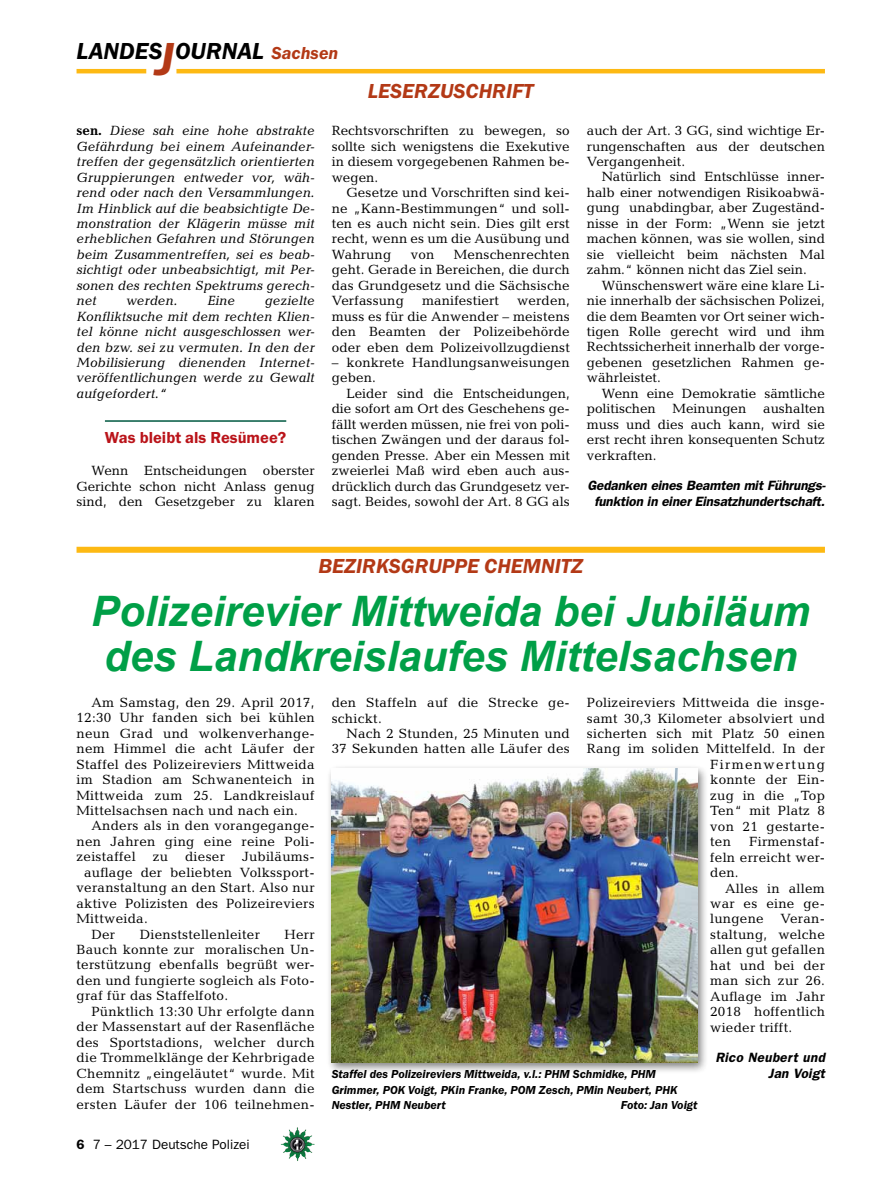
<style>
.page{position:relative;width:893px;height:1191px;background:#fff}
.page>*{position:absolute;margin:0;border:0;box-sizing:border-box;transform-origin:0 0}
.t1{font:italic 700 42px/45px "Arial";color:#009f47;text-align:center}
.t2{font:italic 600 24px "Franklin Gothic Itc T";color:#000}
.t3{font:italic 600 21px "Franklin Gothic Itc T";color:#b33916}
.t4{font:600 16.5px "Franklin Gothic Itc T";color:#ba141a}
.t5{font:13.5px/15.5px "Candida";letter-spacing:.02em;color:#000;text-align:justify}
.t6{font:italic 13.5px/15.5px "Candida";color:#000;text-align:justify}
.t7{font:italic 600 13.5px/15.5px "Franklin Gothic";letter-spacing:-.01em;color:#000;text-align:center}
.t8{font:13.5px "Franklin Gothic";color:#000}
.t9{font:italic 600 13.5px/15.5px "Franklin Gothic";letter-spacing:.02em;color:#000;text-align:right}
.t10{font:13.5px "Candida";letter-spacing:.1em;color:#000}
.t11{font:italic 600 12px/15.5px "Franklin Gothic Itc T";color:#000}
.s1{font-size:48px;color:#b33916}
.s2{font-size:18px;color:#b33916}
.s3{font-weight:700;font-style:normal}
.s4{font-weight:600}
</style>
<div class="page">
<hr style="left:77px;top:69px;width:69px;height:4px;background:#fdb913">
<hr style="left:176px;top:69px;width:649px;height:4px;background:#fdb913">
<img style="left:281px;top:1128px;width:16px;height:24px">
<div style="left:77px;top:547px;width:748px;height:6px;background:#fdb913"></div>
<hr style="left:105px;top:420px;width:181px;height:2px;background:#005941">
<div style="left:326px;top:763px;width:383px;height:310px;background:#000;opacity:.5"></div>
<img style="left:332px;top:769px;width:365px;height:293px">
<h2 class="t2" style="left:77px;top:37px;width:263px">LANDES<span class="s1">J</span>OURNAL <span class="s2">Sachsen</span></h2>
<h3 class="t3" style="left:368px;top:78px;width:24px">Leser</h3>
<h3 class="t3" style="left:428px;top:78px;width:26px">zuschr</h3>
<h3 class="t3" style="left:506px;top:78px;width:29px">ift</h3>
<p class="t6" style="left:77px;top:123px;width:240px"><span class="s3">sen.</span> Diese sah eine hohe abstrakte Gefährdung bei einem Aufeinander&shy;treffen der gegensätzlich orientierten Gruppierungen entweder vor, wäh&shy;rend oder nach den Versammlungen.<br>Im Hinblick auf die beabsichtigte De&shy;monstration der Klägerin müsse mit erheblichen Gefahren und Störungen beim Zusammentreffen, sei es beab&shy;sichtigt oder unbeabsichtigt, mit Per&shy;sonen des rechten Spektrums gerech&shy;net</p>
<p class="t6" style="left:77px;top:293px;width:240px;text-indent:188px">gezielte Konfliktsuche mit dem rechten Klien&shy;tel könne nicht ausgeschlossen wer&shy;den bzw. sei zu vermuten. In den der Mobilisierung dienenden Internet&shy;veröffentlichungen werde zu Gewalt aufgefordert.“</p>
<p class="t4" style="left:105px;top:428px;width:183px">Was bleibt als Resümee?</p>
<p class="t5" style="left:77px;top:463px;width:240px;text-indent:15px">Wenn Entscheidungen oberster Gerichte schon nicht Anlass genug sind, den Gesetzgeber zu klaren</p>
<p class="t6" style="left:126px;top:293px;width:53px">werden.</p>
<p class="t6" style="left:207px;top:293px;width:29px">Eine</p>
<p class="t5" style="left:332px;top:123px;width:240px">Rechtsvorschriften zu bewegen, so sollte sich wenigstens die Exekutive in diesem vorgegebenen Rahmen be&shy;wegen.</p>
<p class="t5" style="left:332px;top:185px;width:240px;text-indent:15px">Gesetze und Vorschriften sind kei&shy;ne „Kann-Bestimmungen“ und soll&shy;ten es auch nicht sein. Dies gilt erst recht, wenn es um die Ausübung und Wahrung</p>
<p class="t5" style="left:332px;top:246px;width:240px;text-indent:122px">Menschenrechten geht. Gerade in Bereichen, die durch das Grundgesetz und die Sächsische Verfassung</p>
<p class="t5" style="left:411px;top:246px;width:25px">von</p>
<p class="t5" style="left:332px;top:293px;width:240px;text-indent:186px">werden, muss es für die Anwender – meistens den Beamten der Polizeibehörde oder eben dem Polizeivollzugdienst</p>
<p class="t5" style="left:332px;top:355px;width:240px">– konkrete Handlungsanweisungen geben.</p>
<p class="t5" style="left:332px;top:385px;width:240px;text-indent:15px">Leider sind die Entscheidungen, die sofort am Ort des Geschehens ge&shy;fällt werden müssen, nie frei von poli&shy;tischen Zwängen und der daraus fol&shy;genden Presse. Aber ein Messen mit zweierlei Maß wird eben auch aus&shy;drücklich durch das Grundgesetz ver&shy;sagt. Beides, sowohl der Art. 8 GG als</p>
<p class="t5" style="left:422px;top:293px;width:79px">manifestiert</p>
<p class="t5" style="left:587px;top:123px;width:240px">auch der Art. 3 GG, sind wichtige Er&shy;rungenschaften aus der deutschen Vergangenheit.</p>
<p class="t5" style="left:587px;top:169px;width:240px;text-indent:15px">Natürlich sind Entschlüsse inner&shy;halb einer notwendigen Risikoabwä&shy;gung unabdingbar, aber Zugeständ&shy;nisse in der Form: „Wenn sie jetzt machen können, was sie wollen, sind sie vielleicht beim nächsten Mal zahm.“ können nicht das Ziel sein.</p>
<p class="t5" style="left:587px;top:277px;width:240px;text-indent:15px">Wünschenswert wäre eine klare Li&shy;nie innerhalb der sächsischen Polizei, die dem Beamten vor Ort seiner wich&shy;tigen Rolle gerecht wird und ihm Rechtssicherheit innerhalb der vorge&shy;gebenen gesetzlichen Rahmen ge&shy;währleistet.</p>
<p class="t5" style="left:587px;top:385px;width:240px;text-indent:15px">Wenn eine Demokratie sämtliche politischen Meinungen aushalten muss und dies auch kann, wird sie erst recht ihren konsequenten Schutz verkraften.</p>
<p class="t7" style="left:587px;top:478px;width:240px">Gedanken eines Beamten mit Führungs&shy;funktion in einer Einsatzhundertschaft.</p>
<h3 class="t3" style="left:318px;top:553px;width:181px">Bezirksgruppe chemn</h3>
<h3 class="t3" style="left:555px;top:553px;width:30px">itz</h3>
<h1 class="t1" style="left:91px;top:590px;width:720px">Polizeirevier Mittweida bei Jubiläum des Landkreislaufes Mittelsachsen</h1>
<p class="t5" style="left:77px;top:694px;width:240px;text-indent:15px">Am Samstag, den 29. April 2017, 12:30 Uhr fanden sich bei kühlen neun Grad und wolkenverhange&shy;nem Himmel die acht Läufer der Staffel des Polizeireviers Mittweida im Stadion am Schwanenteich in Mittweida zum 25. Landkreislauf Mittelsachsen nach und nach ein.</p>
<p class="t5" style="left:77px;top:818px;width:240px;text-indent:15px">Anders als in den vorangegange&shy;nen Jahren ging eine reine Poli&shy;zeistaffel</p>
<p class="t5" style="left:153px;top:849px;width:17px">zu</p>
<p class="t5" style="left:185px;top:849px;width:41px">dieser</p>
<p class="t5" style="left:242px;top:849px;width:74px">Jubiläums-</p>
<p class="t5" style="left:84px;top:864px;width:232px">auflage der beliebten Volkssport-</p>
<p class="t5" style="left:77px;top:880px;width:240px">veranstaltung an den Start. Also nur</p>
<p class="t5" style="left:77px;top:895px;width:240px">aktive Polizisten des Polizeireviers</p>
<p class="t5" style="left:77px;top:911px;width:73px">Mittweida.</p>
<p class="t5" style="left:91px;top:926px;width:25px">Der</p>
<p class="t5" style="left:140px;top:926px;width:122px">Dienststellenleiter</p>
<p class="t5" style="left:77px;top:926px;width:240px;text-indent:208px">Herr Bauch konnte zur moralischen Un&shy;terstützung ebenfalls begrüßt wer&shy;den und fungierte sogleich als Foto&shy;graf für das Staffelfoto.</p>
<p class="t5" style="left:77px;top:1003px;width:240px;text-indent:15px">Pünktlich 13:30 Uhr erfolgte dann der Massenstart auf der Rasenfläche des Sportstadions, welcher durch die Trommelklänge der Kehrbrigade Chemnitz „eingeläutet“ wurde. Mit dem Startschuss wurden dann die ersten Läufer der 106 teilnehmen-</p>
<p class="t8" style="left:77px;top:1136px;width:175px"><span class="s4">6</span> 7 – 2017 Deutsche Polizei</p>
<p class="t5" style="left:587px;top:695px;width:240px">Polizeireviers Mittweida die insge-</p>
<p class="t5" style="left:587px;top:710px;width:240px">samt 30,3 Kilometer absolviert und</p>
<p class="t5" style="left:587px;top:725px;width:240px">sicherten sich mit Platz 50 einen</p>
<p class="t5" style="left:587px;top:741px;width:240px">Rang im soliden Mittelfeld. In der</p>
<p class="t10" style="left:710px;top:756px;width:116px">Firmenwertung</p>
<p class="t5" style="left:710px;top:772px;width:116px">konnte der Ein-</p>
<p class="t5" style="left:710px;top:787px;width:116px">zug in die „Top</p>
<p class="t5" style="left:710px;top:803px;width:116px">Ten“ mit Platz 8</p>
<p class="t5" style="left:710px;top:818px;width:116px">von 21 gestarte-</p>
<p class="t5" style="left:710px;top:834px;width:22px">ten</p>
<p class="t5" style="left:332px;top:695px;width:240px">den Staffeln auf die Strecke ge&shy;schickt.</p>
<p class="t5" style="left:332px;top:725px;width:240px;text-align:right">Nach 2 Stunden, 25 Minuten und<br>37 Sekunden hatten alle Läufer des</p>
<p class="t5" style="left:710px;top:834px;width:116px;text-indent:39px">Firmenstaf&shy;feln erreicht wer&shy;den.</p>
<p class="t5" style="left:710px;top:880px;width:116px;text-indent:15px">Alles in allem war es eine ge&shy;lungene Veran&shy;staltung, welche allen gut gefallen hat und bei der man sich zur 26.<br>Auflage im Jahr 2018 hoffentlich wieder trifft.</p>
<p class="t9" style="left:715px;top:1050px;width:111px">Rico Neubert und<br>Jan Voigt</p>
<p class="t11" style="left:332px;top:1066px;width:347px">Staffel des Polizeireviers Mittweida, v.l.: PHM Schmidke, PHM<br>Grimmer, POK Voigt, PKin Franke, POM Zesch, PMin Neubert, PHK<br>Nestler, PHM Neubert</p>
<p class="t11" style="left:621px;top:1097px;width:78px">Foto: Jan Voigt</p>
</div>
